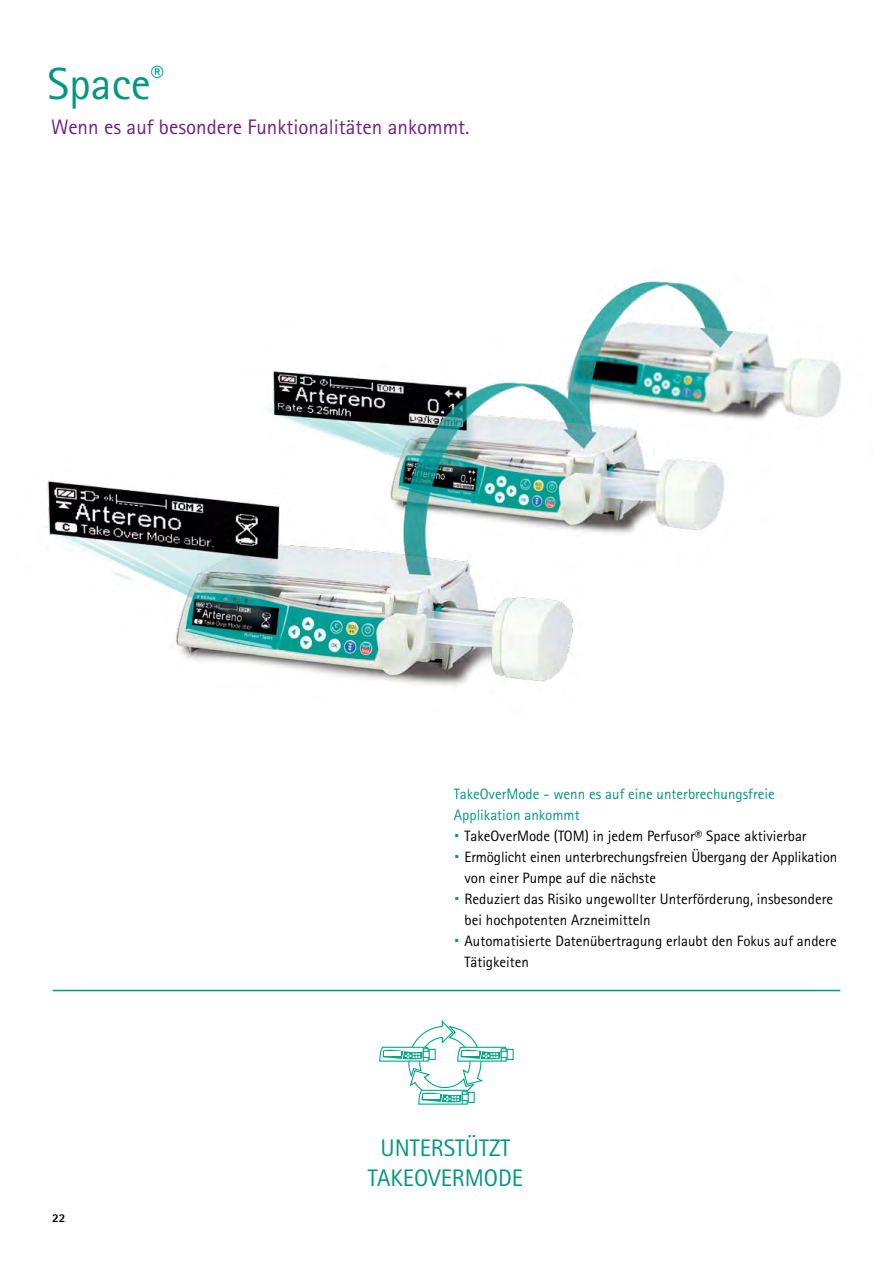
<style>
.page{position:relative;width:893px;height:1263px;background:#fff}
.page>*{position:absolute;margin:0;border:0;box-sizing:border-box;transform-origin:0 0}
.t1{font:45px "Rotis Sans Serif Pro";color:#009881}
.t2{font:24px/30px "Rotis Sans Serif Pro";color:#009881;text-align:center}
.t3{font:21px "Rotis Sans Serif Pro";color:#712082}
.t4{font:15px "Rotis Sans Serif Pro";color:#000}
.t5{font:15px "Rotis Sans Serif Pro";color:#009881}
.t6{font:800 12px "Rotis Sans Serif Pro";color:#000}
</style>
<div class="page">
<img style="left:45px;top:281px;width:796px;height:405px">
<hr style="left:53px;top:990px;width:787px;height:1px;background:#009881">
<div style="left:507px;top:1049px;width:7px;height:11px;border:1px solid #00a788"></div>
<svg style="left:379px;top:1020px;width:129px;height:85px"></svg>
<svg style="left:425px;top:1053px;width:4px;height:3px"></svg>
<div style="left:423px;top:1051px;width:8px;height:7px;border:1px solid #00a788"></div>
<div style="left:429px;top:1049px;width:6px;height:10px;background:#fff"></div>
<div style="left:429px;top:1049px;width:7px;height:11px;border:1px solid #00a788"></div>
<h1 class="t1" style="left:48px;top:57px;width:118px">Space<sup>®</sup></h1>
<h3 class="t3" style="left:51px;top:115px;width:420px">Wenn es auf besondere Funktionalitäten ankommt.</h3>
<p class="t5" style="left:454px;top:785px;width:322px">TakeOverMode - wenn es auf eine unterbrechungsfreie</p>
<p class="t5" style="left:454px;top:806px;width:127px">Applikation ankommt</p>
<p class="t4" style="left:454px;top:827px;width:354px"><sup>.</sup> TakeOverMode (TOM) in jedem Perfusor® Space aktivierbar</p>
<p class="t4" style="left:454px;top:848px;width:385px"><sup>.</sup> Ermöglicht einen unterbrechungsfreien Übergang der Applikation</p>
<p class="t4" style="left:465px;top:869px;width:193px">von einer Pumpe auf die nächste</p>
<p class="t4" style="left:454px;top:890px;width:381px"><sup>.</sup> Reduziert das Risiko ungewollter Unterförderung, insbesondere</p>
<p class="t4" style="left:465px;top:911px;width:188px">bei hochpotenten Arzneimitteln</p>
<p class="t4" style="left:454px;top:932px;width:384px"><sup>.</sup> Automatisierte Datenübertragung erlaubt den Fokus auf andere</p>
<p class="t4" style="left:465px;top:953px;width:66px">Tätigkeiten</p>
<p class="t6" style="left:52px;top:1211px;width:15px">22</p>
<h2 class="t2" style="left:368px;top:1133px;width:157px">UNTERSTÜTZT<br>TAKEOVERMODE</h2>
</div>
